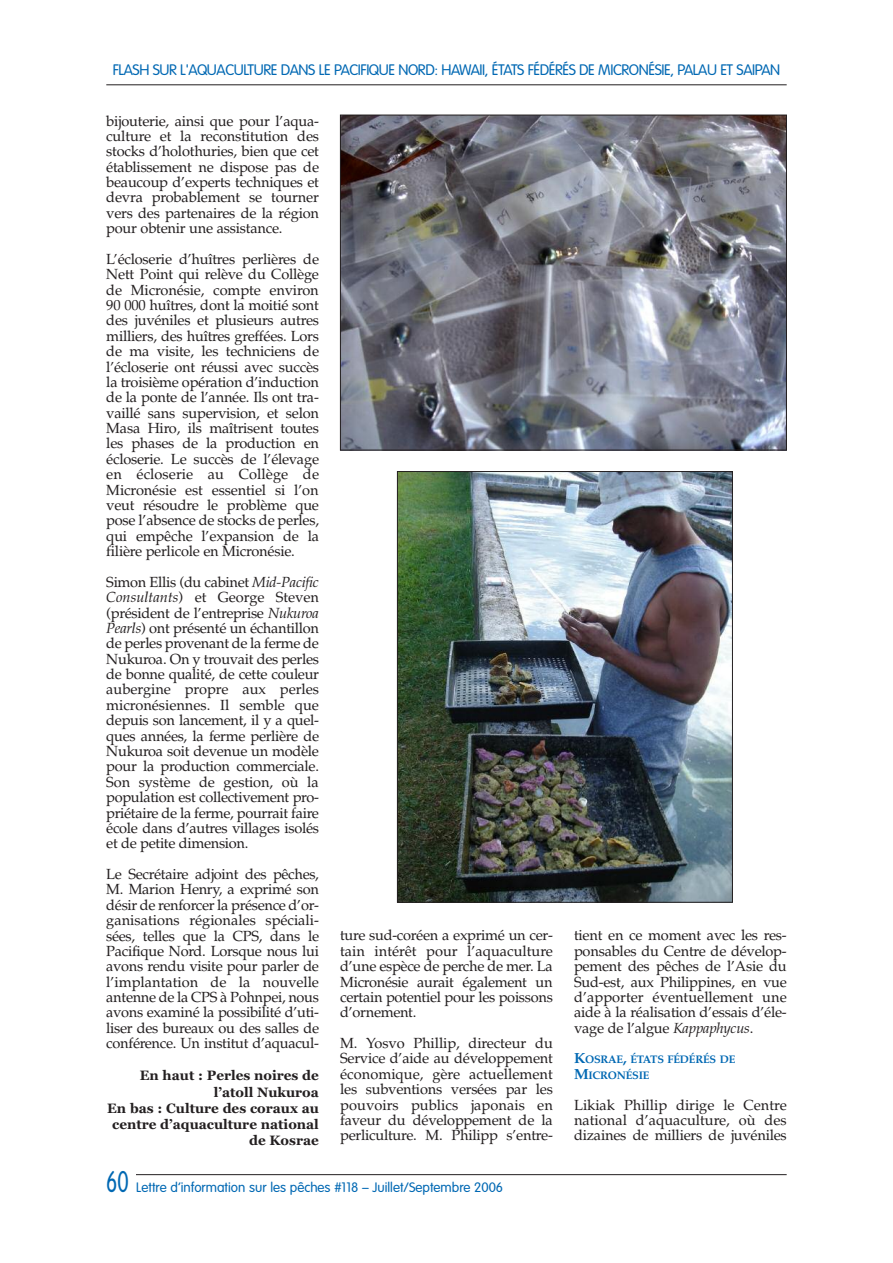
<style>
.page{position:relative;width:893px;height:1263px;background:#fff}
.page>*{position:absolute;margin:0;border:0;box-sizing:border-box;transform-origin:0 0}
.t1{font:300 15px "VAG Rounded";letter-spacing:-.025em;color:#0168b3}
.t2{font:14.7px/15.3px "Palatino";letter-spacing:-.015em;color:#231f20;text-align:justify}
.t3{font:700 13.5px/16.2px "Georgia";color:#231f20;text-align:right}
.t4{font:300 13.5px "VAG Rounded";color:#0168b3}
.t5{font:700 10.95px/15.3px "Palatino";letter-spacing:-.02em;color:#0168b3}
.s1{font-style:italic}
.s2{font-size:29.4px}
.s3{font-size:14.7px}
</style>
<div class="page">
<hr style="left:106px;top:1174px;width:681px;height:1px;background:#231f20">
<div style="left:106px;top:1162px;width:30px;height:44px;background:#fff"></div>
<hr style="left:106px;top:84px;width:681px;height:1px;background:#231f20">
<img style="left:342px;top:117px;width:443px;height:331px">
<div style="left:340px;top:115px;width:447px;height:335px;border:1px solid #231f20"></div>
<img style="left:399px;top:473px;width:332px;height:427px">
<div style="left:397px;top:471px;width:336px;height:431px;border:1px solid #231f20"></div>
<p class="t1" style="left:113px;top:64px;width:669px">FLASH SUR L'AQUACULTURE DANS LE PACIFIQUE NORD: HAWAII, ÉTATS FÉDÉRÉS DE MICRONÉSIE, PALAU ET SAIPAN</p>
<p class="t2" style="left:106px;top:113px;width:214px">bijouterie, ainsi que pour l’aqua&shy;culture et la reconstitution des stocks d’holothuries, bien que cet établissement ne dispose pas de beaucoup d’experts techniques et devra probablement se tourner vers des partenaires de la région pour obtenir une assistance.</p>
<p class="t2" style="left:106px;top:251px;width:214px">L’écloserie d’huîtres perlières de Nett Point qui relève du Collège de Micronésie, compte environ 90 000 huîtres, dont la moitié sont des juvéniles et plusieurs autres milliers, des huîtres greffées. Lors de ma visite, les techniciens de l’écloserie ont réussi avec succès la troisième opération d’induction de la ponte de l’année. Ils ont tra&shy;vaillé sans supervision, et selon Masa Hiro, ils maîtrisent toutes les phases de la production en écloserie. Le succès de l’élevage en écloserie au Collège de Micronésie est essentiel si l’on veut résoudre le problème que pose l’absence de stocks de perles, qui empêche l’expansion de la filière perlicole en Micronésie.</p>
<p class="t2" style="left:106px;top:574px;width:214px">Simon Ellis (du cabinet <span class="s1">Mid-Pacific Consultants</span>) et George Steven (président de l’entreprise <span class="s1">Nukuroa Pearls</span>) ont présenté un échantillon de perles provenant de la ferme de Nukuroa. On y trouvait des perles de bonne qualité, de cette couleur aubergine propre aux perles micronésiennes. Il semble que depuis son lancement, il y a quel&shy;ques années, la ferme perlière de Nukuroa soit devenue un modèle pour la production commerciale.<br>Son système de gestion, où la population est collectivement pro&shy;priétaire de la ferme, pourrait faire école dans d’autres villages isolés et de petite dimension.</p>
<p class="t2" style="left:106px;top:866px;width:214px">Le Secrétaire adjoint des pêches, M. Marion Henry, a exprimé son désir de renforcer la présence d’or&shy;ganisations régionales spéciali&shy;sées, telles que la CPS, dans le Pacifique Nord. Lorsque nous lui avons rendu visite pour parler de l’implantation de la nouvelle antenne de la CPS à Pohnpei, nous avons examiné la possibilité d’uti&shy;liser des bureaux ou des salles de conférence. Un institut d’aquacul-</p>
<p class="t3" style="left:107px;top:1068px;width:213px">En haut : Perles noires de l’atoll Nukuroa<br>En bas : Culture des coraux au centre d’aquaculture national de Kosrae</p>
<p class="t2" style="left:340px;top:928px;width:214px">ture sud-coréen a exprimé un cer&shy;tain intérêt pour l’aquaculture d’une espèce de perche de mer. La Micronésie aurait également un certain potentiel pour les poissons d’ornement.</p>
<p class="t2" style="left:340px;top:1035px;width:214px">M. Yosvo Phillip, directeur du Service d’aide au développement économique, gère actuellement les subventions versées par les pouvoirs publics japonais en faveur du développement de la perliculture. M. Philipp s’entre-</p>
<p class="t4" style="left:106px;top:1181px;width:398px"><span class="s2">60</span> Lettre d’information sur les pêches #118 – Juillet/Septembre 2006</p>
<p class="t2" style="left:574px;top:927px;width:214px">tient en ce moment avec les res&shy;ponsables du Centre de dévelop&shy;pement des pêches de l’Asie du Sud-est, aux Philippines, en vue d’apporter éventuellement une aide à la réalisation d’essais d’éle&shy;vage de l’algue <span class="s1">Kappaphycus</span>.</p>
<p class="t5" style="left:574px;top:1052px;width:163px"><span class="s3">K</span>OSRAE<span class="s3">,</span> ÉTATS FÉDÉRÉS DE<br><span class="s3">M</span>ICRONÉSIE</p>
<p class="t2" style="left:574px;top:1097px;width:214px">Likiak Phillip dirige le Centre national d’aquaculture, où des dizaines de milliers de juvéniles</p>
</div>
